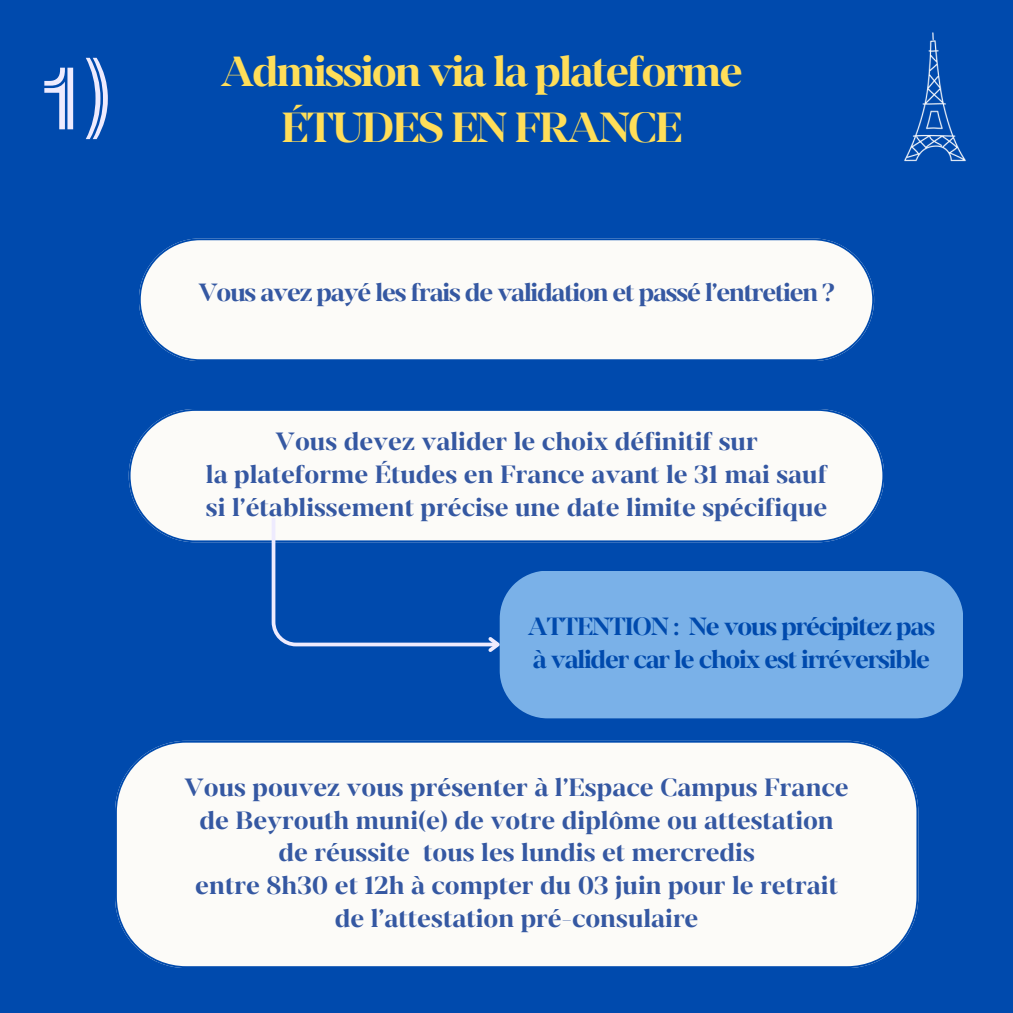
<style>
.page{position:relative;width:1013px;height:1013px;background:#fff}
.page>*{position:absolute;margin:0;border:0;box-sizing:border-box;transform-origin:0 0}
.t1{font:85px "Campus France Inline";color:#eeebfe}
.t2{font:700 40px/55.2px "Campus France Serif";letter-spacing:-.05em;color:#ffde59;text-align:center}
.t3{font:700 23.75px/32.8px "Campus France Serif";color:#3558a2;text-align:center}
.t4{font:700 23.75px "Campus France Serif";letter-spacing:-.05em;color:#004aad}
.t5{font:700 23.75px "Campus France Serif";letter-spacing:-.05em;color:#3558a2}
</style>
<div class="page">
<div style="left:0;top:0;width:1012px;height:1012px;background:#004aad"></div>
<svg style="left:139px;top:238px;width:735px;height:123px;background:#eaeff2"></svg>
<svg style="left:129px;top:409px;width:755px;height:133px;background:#ebeff3"></svg>
<div style="left:115px;top:740px;width:803px;height:227px;background:#fcfbf8"></div>
<img style="left:904px;top:32px;width:62px;height:130px">
<div style="left:499px;top:571px;width:464px;height:147px;background:#7ab1e8"></div>
<svg style="left:270px;top:514px;width:234px;height:141px"></svg>
<p class="t1" style="left:39px;top:32px;width:75px">1)</p>
<h2 class="t2" style="left:221px;top:46px;width:523px">Admission via la plateforme<br>ÉTUDES EN FRANCE</h2>
<p class="t5" style="left:198px;top:275px;width:637px">Vous avez payé les frais de validation et passé l’entretien ?</p>
<p class="t3" style="left:276px;top:426px;width:483px">Vous devez valider le choix définitif sur</p>
<p class="t3" style="left:206px;top:458px;width:623px">la plateforme Études en France avant le 31 mai sauf</p>
<p class="t3" style="left:206px;top:491px;width:623px">si l’établissement précise une date limite spécifique</p>
<p class="t4" style="left:528px;top:608px;width:409px">ATTENTION : Ne vous précipitez pas</p>
<p class="t4" style="left:533px;top:641px;width:399px">à valider car le choix est irréversible</p>
<p class="t3" style="left:184px;top:771px;width:666px">Vous pouvez vous présenter à l’Espace Campus France de Beyrouth muni(e) de votre diplôme ou attestation</p>
<p class="t3" style="left:278px;top:837px;width:478px">de réussite tous les lundis et mercredis</p>
<p class="t3" style="left:195px;top:870px;width:644px">entre 8h30 et 12h à compter du 03 juin pour le retrait</p>
<p class="t3" style="left:335px;top:903px;width:365px">de l’attestation pré-consulaire</p>
</div>
